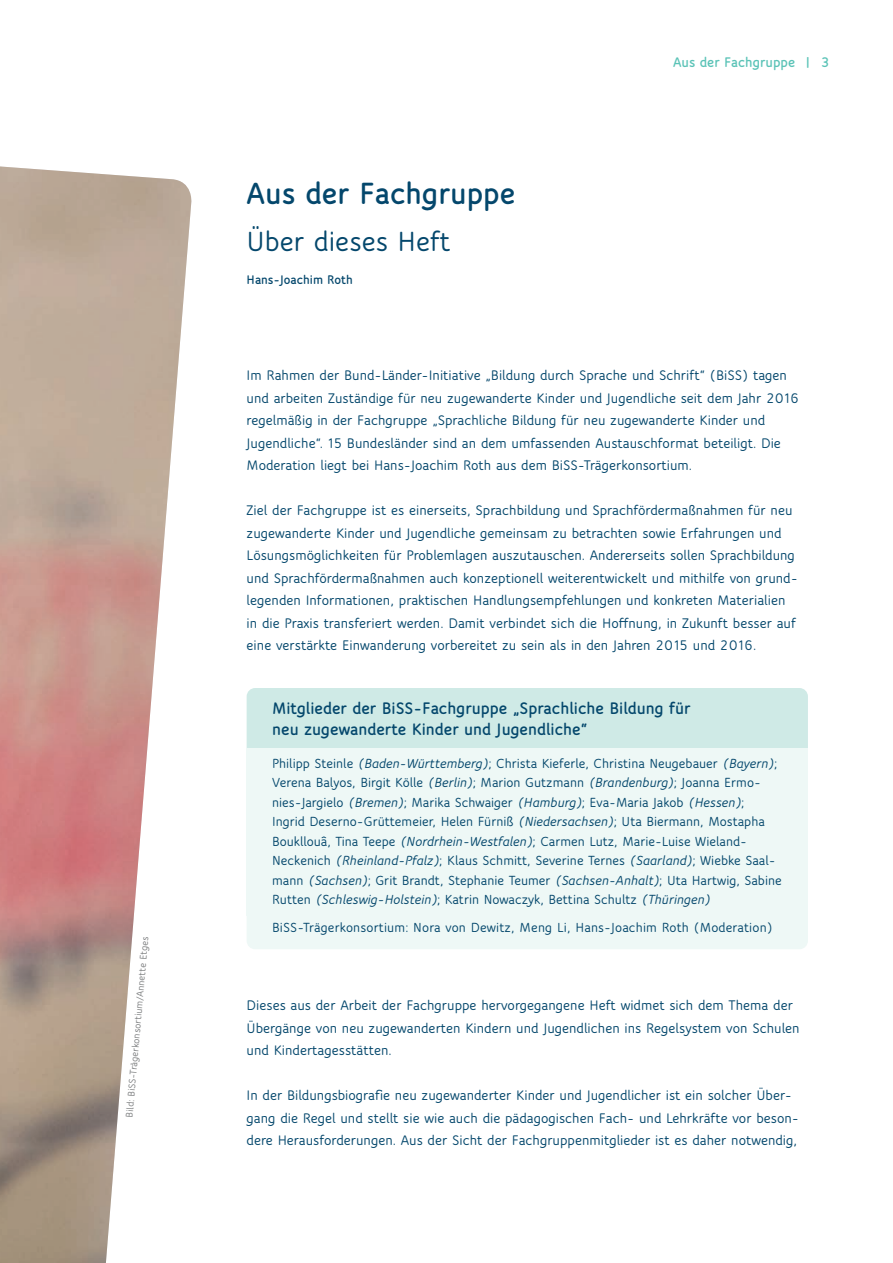
<style>
.page{position:relative;width:893px;height:1263px;background:#fff}
.page>*{position:absolute;margin:0;border:0;box-sizing:border-box;transform-origin:0 0}
.t1{font:800 33px "Speak Pro";color:#04476c}
.t2{font:700 30px "Speak Pro";color:#04476c}
.t3{font:800 18px/21px "Speak Pro";color:#04476c}
.t4{font:700 15px/22.5px "Speak Pro";color:#04476c}
.t5{font:800 15px "Speak Pro";color:#5bc3b7}
.t6{font:700 14.25px/19.5px "Speak Pro";color:#04476c}
.t7{font:800 13.5px "Speak Pro";color:#04476c}
.t8{font:700 10.5px "Speak Pro";color:#7d7f80}
.s1{font-style:italic}
</style>
<div class="page">
<img style="left:0;top:166px;width:192px;height:1097px">
<div style="left:247px;top:688px;width:561px;height:60px;background:#cfeae6"></div>
<div style="left:247px;top:748px;width:561px;height:168px;background:#eef8f6"></div>
<div style="left:247px;top:916px;width:561px;height:33px;background:#eef8f6"></div>
<p class="t8" style="left:123px;top:1117px;width:183px;rotate:-85deg">Bild: BiSS-Trägerkonsortium/Annette Etges</p>
<h1 class="t1" style="left:247px;top:173px;width:270px">Aus der Fachgruppe</h1>
<h2 class="t2" style="left:247px;top:224px;width:205px">Über dieses Heft</h2>
<p class="t7" style="left:247px;top:272px;width:108px">Hans-Joachim Roth</p>
<p class="t5" style="left:673px;top:53px;width:158px">Aus der Fachgruppe | 3</p>
<p class="t4" style="left:247px;top:364px;width:554px">Im Rahmen der Bund-Länder-Initiative „Bildung durch Sprache und Schrift“ (BiSS) tagen und arbeiten Zuständige fü r neu zugewanderte Kinder und Jugendliche seit dem Jahr 2016 regelmäßig in der Fachgruppe „Sprachliche Bildung für neu zugewanderte Kinder und Jugendliche“. 15 Bundesländer sind an dem umfassenden Austauschformat beteiligt. Die Moderation liegt bei Hans-Joachim Roth aus dem BiSS-Trägerkonsortium.</p>
<p class="t4" style="left:247px;top:499px;width:553px">Ziel der Fachgruppe ist es einerseits, Sprachbildung und Sprachfördermaßnahmen für neu zugewanderte Kinder und Jugendliche gemeinsam zu betrachten sowie Erfahrungen und Lösungsmöglichkeiten für Problemlagen auszutauschen. Andererseits sollen Sprachbildung und Sprachfördermaßnahmen auch konzeptionell weiterentwickelt und mithilfe von grund&shy;legenden Informationen, praktischen Handlungsempfehlungen und konkreten Materialien in die Praxis transferiert werden. Damit verbindet sich die Hoffnung, in Zukunft besser auf eine verstärkte Einwanderung vorbereitet zu sein als in den Jahren 2015 und 2016.</p>
<p class="t3" style="left:272px;top:698px;width:420px">Mitglieder der BiSS-Fachgruppe „Sprachliche Bildung für neu zugewanderte Kinder und Jugendliche“</p>
<p class="t6" style="left:272px;top:753px;width:511px">Philipp Steinle <span class="s1">(Baden-Württemberg)</span>; Christa Kieferle, Christina Neugebauer <span class="s1">(Bayern)</span>; Verena Balyos, Birgit Kölle <span class="s1">(Berlin)</span>; Marion Gutzmann <span class="s1">(Brandenburg)</span>; Joanna Ermo&shy;nies-Jargielo <span class="s1">(Bremen)</span>; Marika Schwaiger <span class="s1">(Hamburg)</span>; Eva-Maria Jakob <span class="s1">(Hessen)</span>;<br>Ingrid Deserno-Grüttemeier, Helen Fürniß <span class="s1">(Niedersachsen)</span>; Uta Biermann, Mostapha Boukllouâ, Tina Teepe <span class="s1">(Nordrhein-Westfalen)</span>; Carmen Lutz, Marie-Luise Wieland-Neckenich <span class="s1">(Rheinland-Pfalz)</span>; Klaus Schmitt, Severine Ternes <span class="s1">(Saarland)</span>; Wiebke Saal&shy;mann <span class="s1">(Sachsen)</span>; Grit Brandt, Stephanie Teumer <span class="s1">(Sachsen-Anhalt)</span>; Uta Hartwig, Sabine Rutten <span class="s1">(Schleswig-Holstein)</span>; Katrin Nowaczyk, Bettina Schultz <span class="s1">(Thüringen)</span></p>
<p class="t6" style="left:272px;top:918px;width:502px">BiSS-Trägerkonsortium: Nora von Dewitz, Meng Li, Hans-Joachim Roth (Moderation)</p>
<p class="t4" style="left:247px;top:994px;width:555px">Dieses aus der Arbeit der Fachgruppe hervorgegangene Heft widmet sich dem Thema der<br>Übergänge von neu zugewanderten Kindern und Jugendlichen ins Regelsystem von Schulen und Kindertagesstätten.</p>
<p class="t4" style="left:247px;top:1084px;width:554px">In der Bildungsbiografie neu zugewanderter Kinder und Jugendlicher ist ein solcher Über&shy;gang die Regel und stellt sie wie auch die pädagogischen Fach- und Lehrkräfte vor beson&shy;dere Herausforderungen. Aus der Sicht der Fachgruppenmitglieder ist es daher notwendig,</p>
</div>
